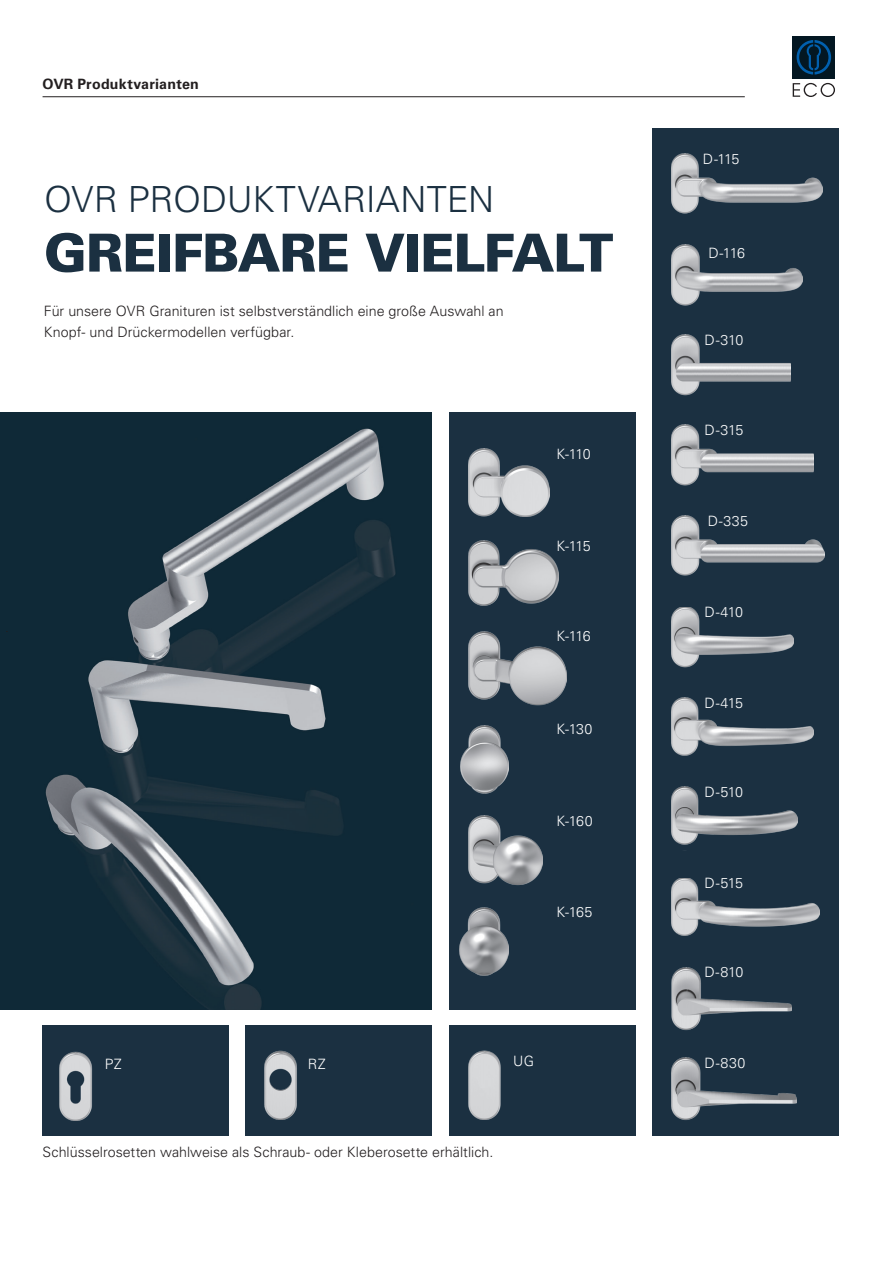
<style>
.page{position:relative;width:881px;height:1263px;background:#fff}
.page>*{position:absolute;margin:0;border:0;box-sizing:border-box;transform-origin:0 0}
.t1{font:900 52.5px "Univers LT Pro 75";letter-spacing:-.02em;color:#1b3041}
.t2{font:300 36px "Univers LT Std";color:#1b3041}
.t3{font:300 14.25px/21px "Univers LT Pro 45";color:#231f20}
.t4{font:300 14.25px "Univers LT Pro 45";letter-spacing:-.03em;color:#fff}
.t5{font:700 14.25px "Univers LT Pro 65";letter-spacing:.015em;color:#231f20}
</style>
<div class="page">
<div style="left:449px;top:412px;width:186px;height:598px;background:#1b3041"></div>
<div style="left:652px;top:129px;width:186px;height:1007px;background:#1b3041"></div>
<img style="left:671px;top:154px;width:151px;height:60px">
<img style="left:671px;top:244px;width:130px;height:62px">
<img style="left:671px;top:515px;width:152px;height:61px">
<img style="left:671px;top:425px;width:142px;height:61px">
<img style="left:671px;top:697px;width:142px;height:59px">
<img style="left:671px;top:878px;width:148px;height:58px">
<img style="left:671px;top:1057px;width:125px;height:63px">
<img style="left:671px;top:335px;width:119px;height:61px">
<img style="left:671px;top:607px;width:121px;height:61px">
<img style="left:671px;top:786px;width:126px;height:59px">
<img style="left:671px;top:967px;width:119px;height:64px">
<img style="left:0;top:413px;width:432px;height:597px">
<div style="left:246px;top:1025px;width:186px;height:111px;background:#1b3041"></div>
<div style="left:449px;top:1025px;width:186px;height:111px;background:#1b3041"></div>
<div style="left:43px;top:1025px;width:186px;height:111px;background:#1b3041"></div>
<img style="left:60px;top:1051px;width:33px;height:69px">
<img style="left:264px;top:1050px;width:33px;height:70px">
<img style="left:468px;top:1050px;width:33px;height:69px">
<img style="left:468px;top:448px;width:81px;height:68px">
<img style="left:460px;top:726px;width:48px;height:68px">
<img style="left:468px;top:540px;width:90px;height:66px">
<img style="left:468px;top:816px;width:74px;height:70px">
<img style="left:468px;top:631px;width:98px;height:75px">
<img style="left:459px;top:908px;width:49px;height:68px">
<hr style="left:43px;top:96px;width:701px;height:1px;background:#231f20">
<div style="left:792px;top:36px;width:42px;height:42px;background:#031722"></div>
<svg style="left:796px;top:40px;width:34px;height:35px"></svg>
<svg style="left:792px;top:83px;width:42px;height:14px"></svg>
<p class="t5" style="left:43px;top:76px;width:158px">OVR Produktvarianten</p>
<h2 class="t2" style="left:44px;top:177px;width:451px">OVR PRODUKTVARIANTEN</h2>
<h1 class="t1" style="left:44px;top:220px;width:570px">GREIFBARE VIELFALT</h1>
<p class="t3" style="left:44px;top:301px;width:461px">Für unsere OVR Granituren ist selbstverständlich eine große Auswahl an<br>Knopf- und Drückermodellen verfügbar.</p>
<p class="t4" style="left:556px;top:445px;width:36px">K-110</p>
<p class="t4" style="left:556px;top:537px;width:36px">K-115</p>
<p class="t4" style="left:556px;top:628px;width:36px">K-116</p>
<p class="t4" style="left:556px;top:721px;width:37px">K-130</p>
<p class="t4" style="left:556px;top:812px;width:37px">K-160</p>
<p class="t4" style="left:556px;top:903px;width:37px">K-165</p>
<p class="t4" style="left:105px;top:1055px;width:18px">PZ</p>
<p class="t4" style="left:308px;top:1055px;width:19px">RZ</p>
<p class="t4" style="left:513px;top:1052px;width:22px">UG</p>
<p class="t3" style="left:43px;top:1141px;width:452px">Schlüsselrosetten wahlweise als Schraub- oder Kleberosette erhältlich.</p>
<p class="t4" style="left:702px;top:150px;width:38px">D-115</p>
<p class="t4" style="left:708px;top:244px;width:38px">D-116</p>
<p class="t4" style="left:704px;top:331px;width:40px">D-310</p>
<p class="t4" style="left:704px;top:422px;width:40px">D-315</p>
<p class="t4" style="left:707px;top:512px;width:42px">D-335</p>
<p class="t4" style="left:704px;top:604px;width:40px">D-410</p>
<p class="t4" style="left:704px;top:694px;width:40px">D-415</p>
<p class="t4" style="left:704px;top:783px;width:40px">D-510</p>
<p class="t4" style="left:704px;top:874px;width:40px">D-515</p>
<p class="t4" style="left:704px;top:964px;width:40px">D-810</p>
<p class="t4" style="left:704px;top:1054px;width:42px">D-830</p>
</div>
